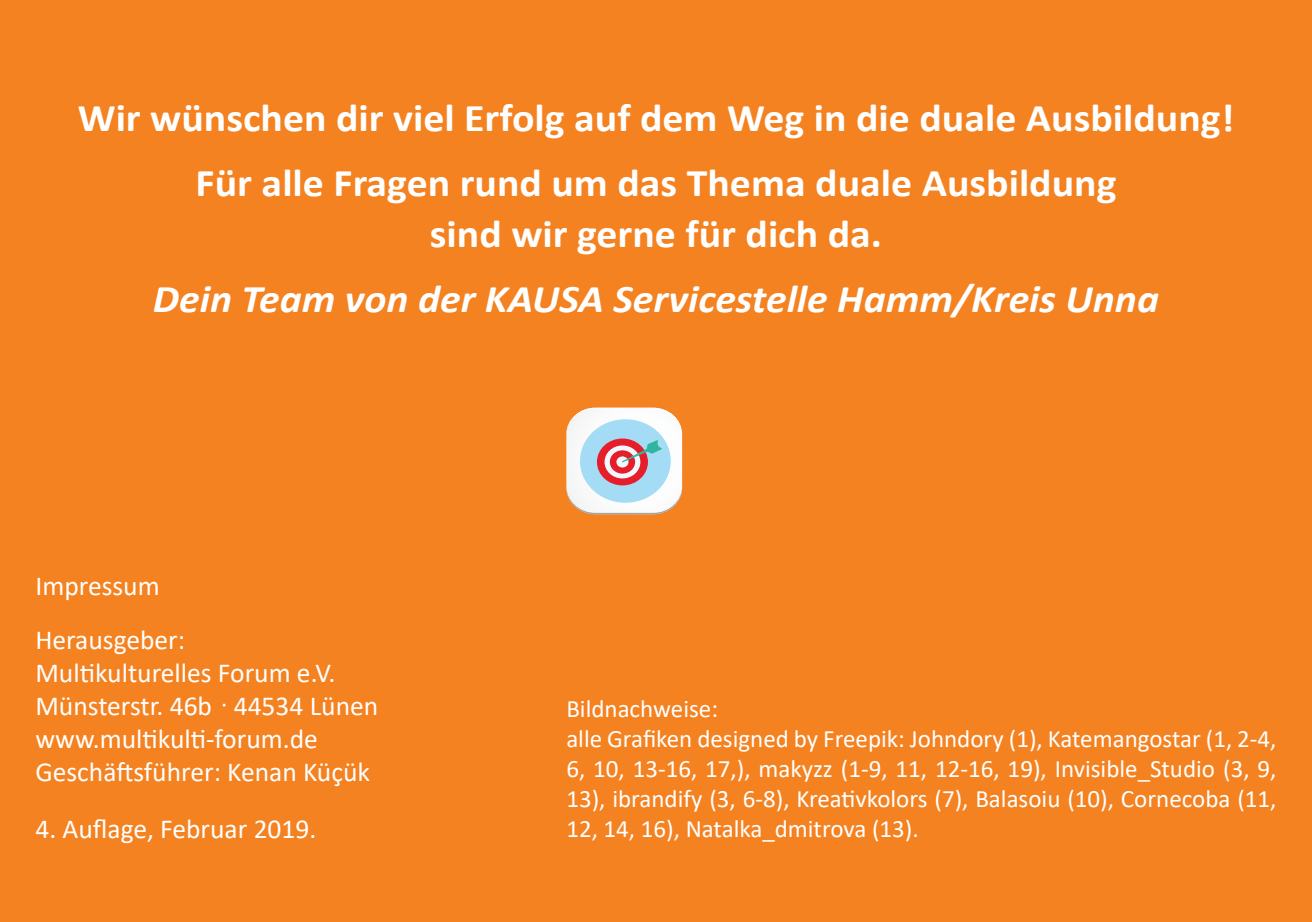
<style>
.page{position:relative;width:1312px;height:922px;background:#fff}
.page>*{position:absolute;margin:0;border:0;box-sizing:border-box;transform-origin:0 0}
.t1{font:700 39.25px/65.8px "Calibri";color:#fff;text-align:center;scale:1.06 1}
.t2{font:italic 700 39.25px "Calibri";color:#fff;scale:1.06 1}
.t3{font:27.5px/33px "Calibri";color:#fff}
.t4{font:25px/30px "Calibri";color:#fff}
.s1{font-family:"Arial Narrow"}
</style>
<div class="page">
<div style="left:0;top:0;width:1311px;height:921px;background:#f48221"></div>
<svg style="left:566px;top:407px;width:116px;height:107px;background:#d7d0d3"></svg>
<h1 class="t1" style="left:78px;top:84px;width:1092px">Wir wünschen dir viel Erfolg auf dem Weg in die duale Ausbildung!<br>Für alle Fragen rund um das Thema duale Ausbildung</h1>
<h1 class="t1" style="left:430px;top:200px;width:428px">sind wir gerne für dich da.</h1>
<h1 class="t2" style="left:153px;top:271px;width:950px">Dein Team von der KAUSA Servicestelle Hamm/Kreis Unna</h1>
<p class="t3" style="left:35px;top:557px;width:151px;line-height:54px">Impressum<br>Herausgeber:</p>
<p class="t3" style="left:35px;top:655px;width:344px">Multikulturelles Forum e.V.<br>Münsterstr. 46b <span class="s1">·</span> 44534 Lünen www.multikulti-forum.de<br>Geschäftsführer: Kenan Küçük</p>
<p class="t3" style="left:35px;top:811px;width:282px">4. Auflage, Februar 2019.</p>
<p class="t4" style="left:566px;top:692px;width:711px">Bildnachweise:<br>alle Grafiken designed by Freepik: Johndory (1), Katemangostar (1, 2-4, 6, 10, 13-16, 17,), makyzz (1-9, 11, 12-16, 19), Invisible_Studio (3, 9, 13), ibrandify (3, 6-8), Kreativkolors (7), Balasoiu (10), Cornecoba (11, 12, 14, 16), Natalka_dmitrova (13).</p>
</div>
